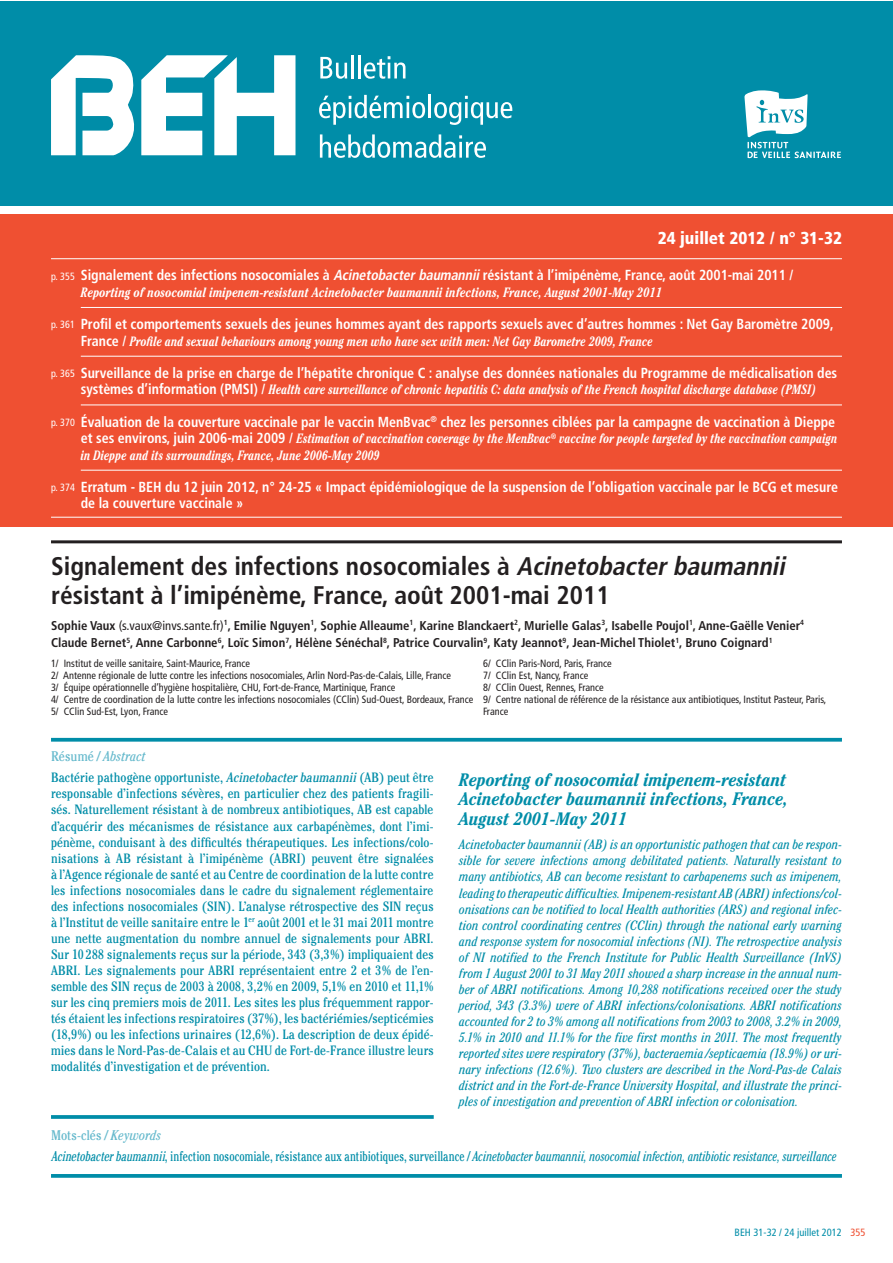
<style>
.page{position:relative;width:893px;height:1263px;background:#fff}
.page>*{position:absolute;margin:0;border:0;box-sizing:border-box;transform-origin:0 0}
.t1{font:700 condensed 25.5px/28.5px "Frutiger";color:#231f20}
.t2{font:italic 700 condensed 18px/19.5px "Cheltenham";color:#008da8;text-align:justify}
.t3{font:900 condensed 17.25px "Frutiger";color:#fff}
.t4{font:700 condensed 14.55px/16.5px "Frutiger";letter-spacing:-.005em;color:#fff;scale:.96 1}
.t5{font:italic condensed 13.95px/21.1px "Cheltenham";color:#008da8;scale:.85 1}
.t6{font:italic condensed 13.95px "Cheltenham";color:#67bacd}
.t7{font:condensed 13.5px/16px "Cheltenham";letter-spacing:.005em;color:#008da8;text-align:justify}
.t8{font:italic condensed 13.5px/16px "Cheltenham";color:#008da8;text-align:justify;scale:.96 1}
.t9{font:italic 700 condensed 13.5px/16.5px "Cheltenham";letter-spacing:.005em;color:#fff;scale:.88 1}
.t10{font:italic 700 condensed 13.5px "Cheltenham";letter-spacing:.005em;color:#fff;scale:.92 1}
.t11{font:700 condensed 12.75px/17.2px "Frutiger";color:#231f20}
.t12{font:condensed 10.5px/12px "Frutiger";color:#231f20}
.t13{font:condensed 10.5px "Frutiger";color:#008da8}
.s1{font-weight:400;font-size:10.5px}
.s2{font-style:italic}
.s3{font-family:"Frutiger";font-style:normal;font-size:14.55px}
.s4{font-weight:400}
.s5{font-style:normal}
.s6{font-style:normal;color:#67bacd}
.s7{color:#67bacd}
.s8{font-style:inherit}
.s9{color:#ef5032}
</style>
<div class="page">
<div style="left:0;top:1px;width:892px;height:205px;background:#008da8"></div>
<svg style="left:51px;top:55px;width:244px;height:100px"></svg>
<svg style="left:320px;top:57px;width:27px;height:22px"></svg>
<hr style="left:351px;top:55px;width:3px;height:23px;background:#fff">
<hr style="left:358px;top:55px;width:3px;height:23px;background:#fff">
<svg style="left:364px;top:56px;width:41px;height:23px"></svg>
<svg style="left:319px;top:95px;width:106px;height:30px"></svg>
<hr style="left:428px;top:95px;width:3px;height:23px;background:#fff">
<svg style="left:434px;top:96px;width:78px;height:29px"></svg>
<svg style="left:320px;top:134px;width:166px;height:24px"></svg>
<svg style="left:744px;top:90px;width:97px;height:68px"></svg>
<div style="left:0;top:215px;width:892px;height:312px;background:#ef5032"></div>
<hr style="left:51px;top:258px;width:791px;height:1px;background:#fff">
<hr style="left:81px;top:307px;width:761px;height:1px;background:#fff">
<hr style="left:81px;top:356px;width:761px;height:1px;background:#fff">
<hr style="left:81px;top:405px;width:761px;height:1px;background:#fff">
<hr style="left:81px;top:470px;width:761px;height:1px;background:#fff">
<hr style="left:51px;top:517px;width:791px;height:1px;background:#fff">
<hr style="left:51px;top:540px;width:791px;height:3px;background:#231f20">
<svg style="left:51px;top:738px;width:791px;height:4px;background:#1797af"></svg>
<svg style="left:51px;top:1115px;width:383px;height:4px;background:#0f93ad"></svg>
<svg style="left:51px;top:1174px;width:791px;height:4px;background:#0f93ad"></svg>
<p class="t3" style="left:658px;top:228px;width:186px">24 juillet 2012 / n° 31-32</p>
<p class="t4" style="left:51px;top:267px;width:775px"><span class="s1">p. 355</span> Signalement des infections nosocomiales à <span class="s2">Acinetobacterbaumannii</span>résistant à l’imipénème, France, août 2001-mai 2011 /</p>
<p class="t10" style="left:81px;top:284px;width:634px">Reporting of nosocomial imipenem-resistant Acinetobacter baumannii infections, France, August 2001-May 2011</p>
<p class="t4" style="left:51px;top:316px;width:817px"><span class="s1">p. 361</span> Profil et comportements sexuels des jeunes hommes ayant des rapports sexuels avec d’autres hommes : Net Gay Baromètre 2009,</p>
<p class="t9" style="left:81px;top:333px;width:651px"><span class="s3">France /</span> Profile and sexual behaviours among young men who have sex with men: Net Gay Barometre 2009, France</p>
<p class="t4" style="left:51px;top:365px;width:820px"><span class="s1">p. 365</span> Surveillance de la prise en charge de l’hépatite chronique C : analyse des données nationales du Programme de médicalisation des</p>
<p class="t9" style="left:81px;top:381px;width:837px"><span class="s3">systèmes d’information (PMSI) /</span> Health care surveillance of chronic hepatitis C: data analysis of the French hospital discharge database (PMSI)</p>
<p class="t4" style="left:51px;top:413px;width:818px"><span class="s1">p. 370</span> Évaluation de la couverture vaccinale par le vaccin MenBvac<sup>®</sup> chez les personnes ciblées par la campagne de vaccination à Dieppe</p>
<p class="t9" style="left:81px;top:430px;width:861px"><span class="s3">et ses environs, juin 2006-mai 2009 /</span> Estimation of vaccination coverage by the MenBvac<sup>®</sup> vaccine for people targeted by the vaccination campaign in Dieppe and its surroundings, France, June 2006-May 2009</p>
<p class="t4" style="left:81px;top:478px;width:790px;text-indent:-30px"><span class="s1">p. 374</span> Erratum - BEH du 12 juin 2012, n° 24-25 « Impact épidémiologique de la suspension de l’obligation vaccinale par le BCG et mesure de la couverture vaccinale »</p>
<h1 class="t1" style="left:51px;top:552px;width:741px">Signalement des infections nosocomiales à <span class="s2">Acinetobacterbaumannii </span>résistant à l’imipénème, France, août 2001-mai 2011</h1>
<p class="t11" style="left:51px;top:616px;width:755px">Sophie Vaux <span class="s4">(s.vaux@invs.sante.fr)</span><sup>1</sup>, Emilie Nguyen<sup>1</sup>, Sophie Alleaume<sup>1</sup>, Karine Blanckaert<sup>2</sup>, Murielle Galas<sup>3</sup>, Isabelle Poujol<sup>1</sup>, Anne-Gaëlle Venier<sup>4<br></sup>Claude Bernet<sup>5</sup>, Anne Carbonne<sup>6</sup>, Loïc Simon<sup>7</sup>, Hélène Sénéchal<sup>8</sup>, Patrice Courvalin<sup>9</sup>, Katy Jeannot<sup>9</sup>, Jean-Michel Thiolet<sup>1</sup>, Bruno Coignard<sup>1</sup></p>
<p class="t12" style="left:51px;top:658px;width:201px">1/ Institut de veille sanitaire, Saint-Maurice, France</p>
<p class="t12" style="left:483px;top:658px;width:130px">6/ CClin Paris-Nord, Paris, France</p>
<p class="t12" style="left:51px;top:670px;width:402px">2/ Antenne régionale de lutte contre les infections nosocomiales, Arlin Nord-Pas-de-Calais, Lille, France</p>
<p class="t12" style="left:483px;top:670px;width:107px">7/ CClin Est, Nancy, France</p>
<p class="t12" style="left:51px;top:682px;width:346px">3/ Équipe opérationnelle d’hygiène hospitalière, CHU, Fort-de-France, Martinique, France</p>
<p class="t12" style="left:51px;top:682px;width:777px;text-indent:432px">8/ CClin Ouest, Rennes, France<br>4/ Centre de coordination de la lutte contre les infections nosocomiales (CClin) Sud-Ouest, Bordeaux, France 9/ Centre national de référence de la résistance aux antibiotiques, Institut Pasteur, Paris,<br>5/ CClin Sud-Est, Lyon, France</p>
<p class="t12" style="left:483px;top:706px;width:27px">France</p>
<p class="t6" style="left:51px;top:748px;width:96px"><span class="s5">Résumé /</span> Abstract</p>
<p class="t7" style="left:51px;top:769px;width:384px">Bactérie pathogène opportuniste, <span class="s2">Acinetobacterbaumannii</span>(AB) peut être responsable d’infections sévères, en particulier chez des patients fragili&shy;sés. Naturellement résistant à de nombreux antibiotiques, AB est capable d’acquérir des mécanismes de résistance aux carbapénèmes, dont l’imi&shy;pénème, conduisant à des difficultés thérapeutiques. Les infections/colo&shy;nisations à AB résistant à l’imipénème (ABRI) peuvent être signalées à l’Agence régionale de santé et au Centre de coordination de la lutte contre les infections nosocomiales dans le cadre du signalement réglementaire des infections nosocomiales (SIN). L’analyse rétrospective des SIN reçus à l’Institut de veille sanitaire entre le 1<sup>er</sup> août 2001 et le 31 mai 2011 montre une nette augmentation du nombre annuel de signalements pour ABRI.<br>Sur 10 288 signalements reçus sur la période, 343 (3,3%) impliquaient des ABRI. Les signalements pour ABRI représentaient entre 2 et 3% de l’en&shy;semble des SIN reçus de 2003 à 2008, 3,2% en 2009, 5,1% en 2010 et 11,1% sur les cinq premiers mois de 2011. Les sites les plus fréquemment rappor&shy;tés étaient les infections respiratoires (37%), les bactériémies/septicémies (18,9%) ou les infections urinaires (12,6%). La description de deux épidé&shy;mies dans le Nord-Pas-de-Calais et au CHU de Fort-de-France illustre leurs modalités d’investigation et de prévention.</p>
<h2 class="t2" style="left:459px;top:770px;width:330px">Reporting of nosocomial imipenem-resistant Acinetobacter baumannii infections, France, August 2001-May 2011</h2>
<p class="t8" style="left:459px;top:837px;width:400px">Acinetobacter baumannii (AB) is an opportunistic pathogen that can be respon&shy;sible for severe infections among debilitated patients. Naturally resistant to many antibiotics, AB can become resistant to carbapenems such as imipenem, leading to therapeutic difficulties. Imipenem-resistant AB (ABRI) infections/col&shy;onisations can be notified to local Health authorities (ARS) and regional infec&shy;tion control coordinating centres (CClin) through the national early warning and response system for nosocomial infections (NI). The retrospective analysis of NI notified to the French Institute for Public Health Surveillance (InVS) from 1 August 2001 to 31 May 2011 showed a sharp increase in the annual num&shy;ber of ABRI notifications. Among 10,288 notifications received over the study period, 343 (3.3%) were of ABRI infections/colonisations. ABRI notifications accounted for 2 to 3% among all notifications from 2003 to 2008, 3.2% in 2009, 5.1% in 2010 and 11.1% for the five first months in 2011. The most frequently reported sites were respiratory (37%), bacteraemia /septicaemia (18.9%) or uri&shy;nary infections (12.6%). Two clusters are described in the Nord-Pas-de Calais district and in the Fort-de-France University Hospital, and illustrate the princi&shy;ples of investigation and prevention of ABRI infection or colonisation.</p>
<p class="t5" style="left:51px;top:1125px;width:926px"><span class="s6">Mots-clés /</span> <span class="s7">Keywords<br></span><span class="s8">Acinetobacterbaumannii</span><span class="s5">, infection nosocomiale, résistance aux antibiotiques, surveillance /</span> Acinetobacter baumannii, nosocomial infection, antibiotic resistance, surveillance</p>
<p class="t13" style="left:735px;top:1226px;width:132px">BEH 31-32 / 24 juillet 2012 <span class="s9">355</span></p>
</div>
